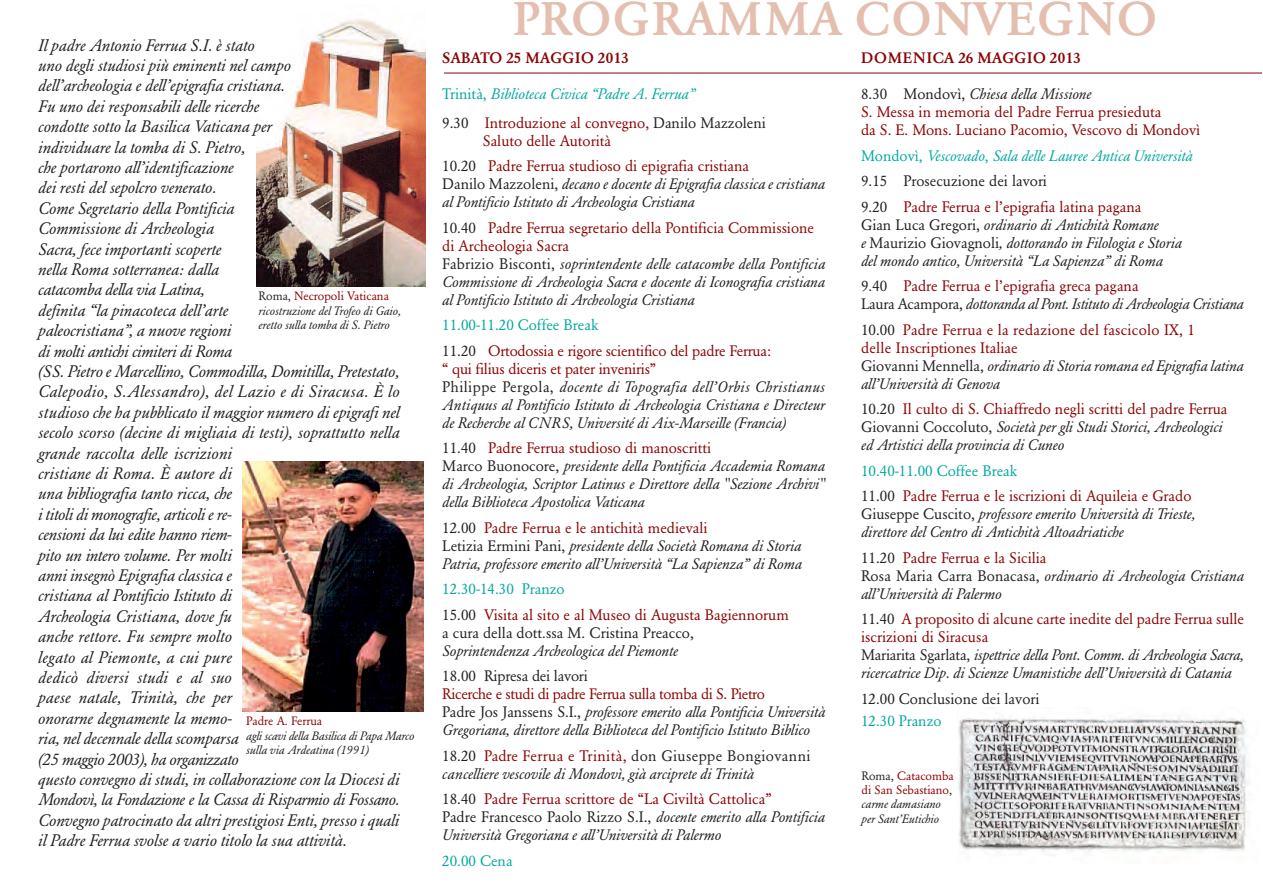
<style>
.page{position:relative;width:1263px;height:893px;background:#fff}
.page>*{position:absolute;margin:0;border:0;box-sizing:border-box;transform-origin:0 0}
.t1{font:500 46.65px "Garamond BE";letter-spacing:.02em;color:#e4bfaf}
.t2{font:italic 16.5px/20.4px "Garamond BE";color:#231f20}
.t3{font:italic 15px/18px "Garamond BE";color:#231f20}
.t4{font:15px/18px "Garamond BE";color:#8b0202}
.t5{font:italic 15px/25.5px "Garamond BE";color:#00a99d}
.t6{font:15px "Garamond BE";color:#231f20}
.t7{font:15px "Garamond BE";color:#00a99d}
.t8{font:500 15px "Garamond BE";letter-spacing:.04em;color:#8b0202}
.t9{font:500 15px "Garamond BE";color:#8b0202}
.t10{font:italic 12px/14.4px "Garamond BE";color:#231f20}
.t11{font:12px "Garamond BE";color:#8b0202}
.s1{font-style:normal}
.s2{font-style:normal;color:#8b0202}
.s3{font-style:normal;color:#231f20}
.s4{color:#231f20}
.s5{color:#00a99d}
.s6{font-style:italic;color:#231f20}
</style>
<div class="page">
<img style="left:257px;top:19px;width:168px;height:267px">
<img style="left:958px;top:715px;width:291px;height:139px">
<hr style="left:444px;top:73px;width:818px;height:1px;background:#8b0202">
<img style="left:242px;top:461px;width:182px;height:251px">
<p class="t2" style="left:38px;top:35px;width:218px">Il padre Antonio Ferrua S.I. è stato</p>
<p class="t2" style="left:38px;top:55px;width:363px">uno degli studiosi più eminenti nel campo<br>dell’archeologia e dell’epigrafia cristiana.<br>Fu uno dei responsabili delle ricerche<br>condotte sotto la Basilica Vaticana per<br>individuare la tomba di S. Pietro,<br>che portarono all’identificazione<br>dei resti del sepolcro venerato.<br>Come Segretario della Pontificia<br>Commissione di Archeologia<br>Sacra, fece importanti scoperte<br>nella Roma sotterranea: dalla<br>catacomba della via Latina,<br>definita “la pinacoteca dell’arte<br>paleocristiana”, a nuove regioni<br>di molti antichi cimiteri di Roma<br>(SS. Pietro e Marcellino, Commodilla, Domitilla, Pretestato, Calepodio, S.Alessandro), del Lazio e di Siracusa. È lo studioso che ha pubblicato il maggior numero di epigrafi nel secolo scorso (decine di migliaia di testi), soprattutto nella grande raccolta delle iscrizioni<br>cristiane di Roma. È autore di<br>una bibliografia tanto ricca, che<br>i titoli di monografie, articoli e re-<br>censioni da lui edite hanno riem-<br>pito un intero volume. Per molti<br>anni insegnò Epigrafia classica e<br>cristiana al Pontificio Istituto di<br>Archeologia Cristiana, dove fu<br>anche rettore. Fu sempre molto<br>legato al Piemonte, a cui pure<br>dedicò diversi studi e al suo<br>paese natale, Trinità, che per<br>onorarne degnamente la memo-<br>ria, nel decennale della scomparsa<br>(25 maggio 2003), ha organizzato<br>questo convegno di studi, in collaborazione con la Diocesi di Mondovì, la Fondazione e la Cassa di Risparmio di Fossano.<br>Convegno patrocinato da altri prestigiosi Enti, presso i quali il Padre Ferrua svolse a vario titolo la sua attività.</p>
<p class="t10" style="left:259px;top:289px;width:144px"><span class="s1">Roma,</span> <span class="s2">Necropoli Vaticana </span>ricostruzione del Trofeo di Gaio, eretto sulla tomba di S. Pietro</p>
<p class="t11" style="left:246px;top:714px;width:77px">Padre A. Ferrua</p>
<p class="t10" style="left:246px;top:728px;width:170px">agli scavi della Basilica di Papa Marco sulla via Ardeatina (1991)</p>
<h1 class="t1" style="left:513px;top:-8px;width:645px">PROGRAMMA CONVEGNO</h1>
<p class="t9" style="left:442px;top:49px;width:188px">SABATO 25 MAGGIO 2013</p>
<p class="t5" style="left:442px;top:80px;width:325px;line-height:28.5px"><span class="s1">Trinità,</span> Biblioteca Civica “Padre A. Ferrua”<br><span class="s3">9.30</span> <span class="s2">Introduzione al convegno,</span> <span class="s3">Danilo Mazzoleni</span></p>
<p class="t4" style="left:442px;top:128px;width:308px;line-height:25.5px;text-indent:41px">Saluto delle Autorità<br><span class="s4">10.20</span> Padre Ferrua studioso di epigrafia cristiana</p>
<p class="t3" style="left:442px;top:175px;width:384px"><span class="s1">Danilo Mazzoleni,</span> decano e docente di Epigrafia classica e cristiana al Pontificio Istituto di Archeologia Cristiana</p>
<p class="t3" style="left:442px;top:218px;width:384px"><span class="s1">10.40</span> <span class="s2">Padre Ferrua segretario della Pontificia Commissione di Archeologia Sacra<br></span><span class="s1">Fabrizio Bisconti,</span> soprintendente delle catacombe della Pontificia Commissione di Archeologia Sacra e docente di Iconografia cristiana al Pontificio Istituto di Archeologia Cristiana</p>
<p class="t4" style="left:442px;top:312px;width:330px;line-height:25.5px"><span class="s5">11.00-11.20 Coffee Break<br></span><span class="s4">11.20</span> Ortodossia e rigore scientifico del padre Ferrua:</p>
<p class="t3" style="left:442px;top:359px;width:384px"><span class="s2">“ qui filius diceris et pater inveniris”<br></span><span class="s1">Philippe Pergola,</span> docente di Topografia dell’Orbis Christianus Antiquus al Pontificio Istituto di Archeologia Cristiana e Directeur de Recherche al CNRS, Université di Aix-Marseille (Francia)</p>
<p class="t3" style="left:442px;top:439px;width:384px"><span class="s1">11.40</span> <span class="s2">Padre Ferrua studioso di manoscritti<br></span><span class="s1">Marco Buonocore,</span> presidente della Pontificia Accademia Romana di Archeologia, Scriptor Latinus e Direttore della "Sezione Archivi" della Biblioteca Apostolica Vaticana</p>
<p class="t3" style="left:442px;top:518px;width:361px"><span class="s1">12.00</span> <span class="s2">Padre Ferrua e le antichità medievali<br></span><span class="s1">Letizia Ermini Pani,</span> presidente della Società Romana di Storia<br>Patria, professore emerito all’Università “La Sapienza” di Roma</p>
<p class="t4" style="left:442px;top:576px;width:348px;line-height:25.5px"><span class="s5">12.30-14.30 Pranzo<br></span><span class="s4">15.00</span> Visita al sito e al Museo di Augusta Bagiennorum</p>
<p class="t6" style="left:442px;top:624px;width:253px">a cura della dott.ssa M. Cristina Preacco,</p>
<p class="t3" style="left:442px;top:641px;width:237px">Soprintendenza Archeologica del Piemonte</p>
<p class="t6" style="left:442px;top:667px;width:147px">18.00 Ripresa dei lavori</p>
<p class="t3" style="left:442px;top:685px;width:384px"><span class="s2">Ricerche e studi di padre Ferrua sulla tomba di S. Pietro<br></span><span class="s1">Padre Jos Janssens S.I.,</span> professore emerito alla Pontificia Università<br>Gregoriana, direttore della Biblioteca del Pontificio Istituto Biblico</p>
<p class="t3" style="left:442px;top:746px;width:370px"><span class="s1">18.20</span> <span class="s2">Padre Ferrua e Trinità,</span> <span class="s1">don Giuseppe Bongiovanni </span>cancelliere vescovile di Mondovì, già arciprete di Trinità</p>
<p class="t3" style="left:442px;top:790px;width:384px"><span class="s1">18.40</span> <span class="s2">Padre Ferrua scrittore de “La Civiltà Cattolica”<br></span><span class="s1">Padre Francesco Paolo Rizzo S.I.,</span> docente emerito alla Pontificia<br>Università Gregoriana e all’Università di Palermo</p>
<p class="t7" style="left:442px;top:852px;width:72px">20.00 Cena</p>
<p class="t8" style="left:861px;top:49px;width:221px">DOMENICA 26 MAGGIO 2013</p>
<p class="t4" style="left:861px;top:85px;width:341px"><span class="s4">8.30 Mondovì,</span> <span class="s6">Chiesa della Missione<br></span>S. Messa in memoria del Padre Ferrua presieduta<br>da S. E. Mons. Luciano Pacomio, Vescovo di Mondovì</p>
<p class="t5" style="left:861px;top:143px;width:333px"><span class="s1">Mondovì,</span> Vescovado<span class="s1">,</span> Sala delle Lauree Antica Università<br><span class="s3">9.15 Prosecuzione dei lavori<br>9.20</span> <span class="s2">Padre Ferrua e l’epigrafia latina pagana</span></p>
<p class="t3" style="left:861px;top:215px;width:322px"><span class="s1">Gian Luca Gregori,</span> ordinario di Antichità Romane<br>e <span class="s1">Maurizio Giovagnoli</span>, dottorando in Filologia e Storia del mondo antico, Università “La Sapienza” di Roma</p>
<p class="t3" style="left:861px;top:277px;width:384px"><span class="s1">9.40</span> <span class="s2">Padre Ferrua e l’epigrafia greca pagana<br></span><span class="s1">Laura Acampora,</span> dottoranda al Pont. Istituto di Archeologia Cristiana</p>
<p class="t4" style="left:861px;top:320px;width:384px"><span class="s4">10.00</span> Padre Ferrua e la redazione del fascicolo IX, 1<br>delle Inscriptiones Italiae<br><span class="s4">Giovanni Mennella,</span> <span class="s6">ordinario di Storia romana ed Epigrafia latina all’Università di Genova</span></p>
<p class="t3" style="left:861px;top:400px;width:368px"><span class="s1">10.20</span> <span class="s2">Il culto di S. Chiaffredo negli scritti del padre Ferrua<br></span><span class="s1">Giovanni Coccoluto,</span> Società per gli Studi Storici, Archeologici ed Artistici della provincia di Cuneo</p>
<p class="t4" style="left:861px;top:458px;width:332px;line-height:25.5px"><span class="s5">10.40-11.00 Coffee Break<br></span><span class="s4">11.00</span> Padre Ferrua e le iscrizioni di Aquileia e Grado</p>
<p class="t3" style="left:861px;top:505px;width:336px"><span class="s1">Giuseppe Cuscito,</span> professore emerito Università di Trieste, direttore del Centro di Antichità Altoadriatiche</p>
<p class="t3" style="left:861px;top:548px;width:384px"><span class="s1">11.20</span> <span class="s2">Padre Ferrua e la Sicilia<br></span><span class="s1">Rosa Maria Carra Bonacasa,</span> ordinario di Archeologia Cristiana all’Università di Palermo</p>
<p class="t3" style="left:861px;top:610px;width:384px"><span class="s1">11.40</span> <span class="s2">A proposito di alcune carte inedite del padre Ferrua sulle iscrizioni di Siracusa<br></span><span class="s1">Mariarita Sgarlata,</span> ispettrice della Pont. Comm. di Archeologia Sacra, ricercatrice Dip. di Scienze Umanistiche dell’Università di Catania</p>
<p class="t6" style="left:861px;top:690px;width:180px">12.00 Conclusione dei lavori</p>
<p class="t7" style="left:861px;top:712px;width:82px">12.30 Pranzo</p>
<p class="t10" style="left:861px;top:768px;width:94px"><span class="s1">Roma,</span> <span class="s2">Catacomba di San Sebastiano</span><span class="s1">, </span>carme damasiano per Sant’Eutichio</p>
</div>
